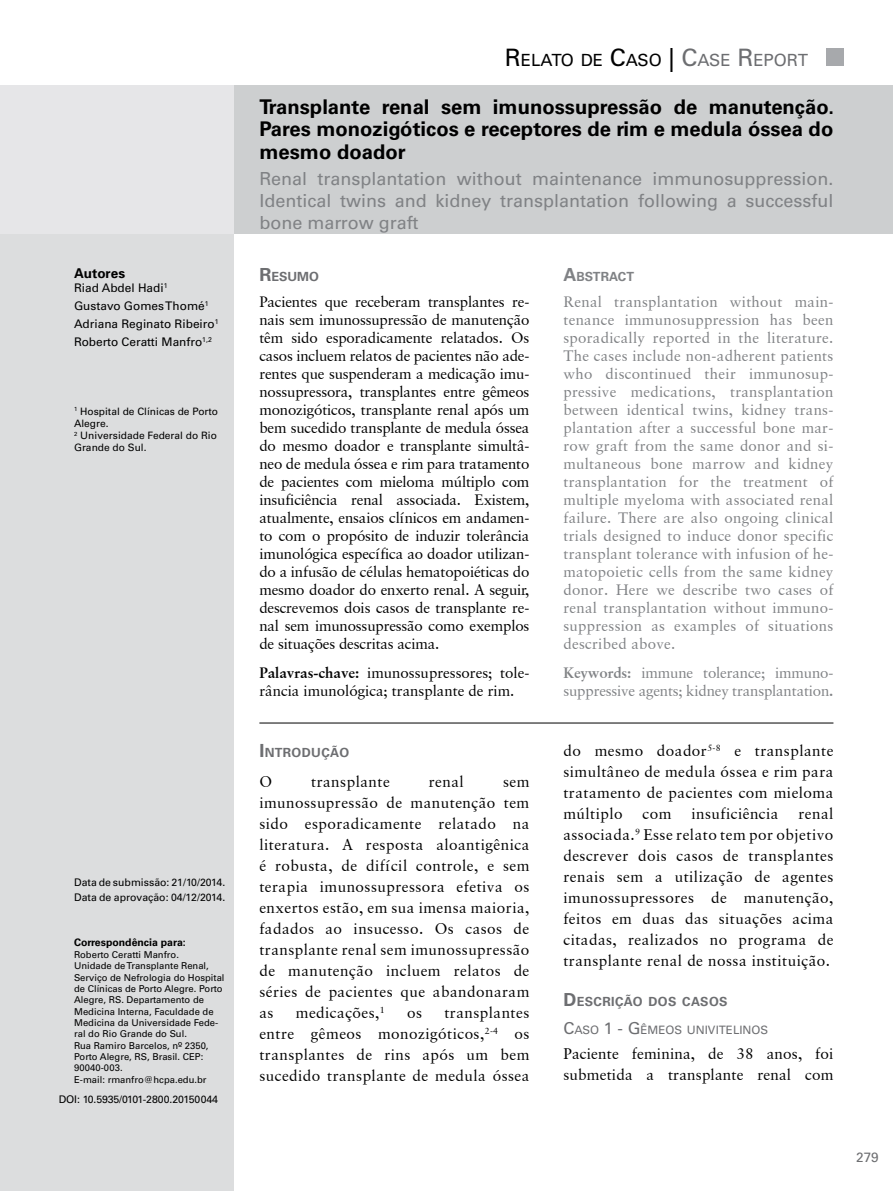
<style>
.page{position:relative;width:893px;height:1191px;background:#fff}
.page>*{position:absolute;margin:0;border:0;box-sizing:border-box;transform-origin:0 0}
.t1{font:700 20.25px/22.5px "Univers LT Std";color:#000;text-align:justify}
.t2{font:18px/21.6px "Univers LT Std";color:#808285;text-align:justify}
.t3{font:16.8px "Univers LT Std";color:#000}
.t4{font:15.3px/21px "Garamond Retrospective S Si";letter-spacing:.03em;color:#000;text-align:justify}
.t5{font:15.3px/21px "Garamond Retrospective S Si";letter-spacing:.01em;color:#000}
.t6{font:15px/18px "Garamond Retrospective S Si";color:#000;text-align:justify}
.t7{font:15px/18px "Garamond Retrospective S Si";letter-spacing:-.01em;color:#808285;text-align:justify}
.t8{font:13.5px "Univers 65 Bold";color:#000}
.t9{font:13.5px "Univers LT Std";color:#6d6e71}
.t10{font:700 12.6px "Univers LT Std";letter-spacing:.03em;color:#6d6e71}
.t11{font:700 12.6px "Univers LT Std";color:#808285}
.t12{font:11.85px/18.1px "Univers LT Std";color:#000}
.t13{font:11.55px "Univers LT Std";color:#6d6e71}
.t14{font:10.5px/15.6px "Univers LT Std";color:#000}
.t15{font:700 10.5px "Univers LT Std";color:#000}
.t16{font:10.2px/12.3px "Univers LT Std";color:#000}
.t17{font:9.45px/11.4px "Univers LT Std";color:#000}
.s1{font-family:"Swiss 721 BT"}
.s2{font-size:24px}
.s3{font-size:24px;color:#6d6e71}
.s4{color:#6d6e71}
.s5{font-size:18px}
.s6{font-weight:700}
.s7{font-size:16.5px}
</style>
<div class="page">
<div style="left:0;top:85px;width:234px;height:1106px;background:#dcddde"></div>
<div style="left:0;top:85px;width:893px;height:149px;background:linear-gradient(to right,#e2e2e4,#c5c8c8)"></div>
<div style="left:826px;top:49px;width:17px;height:17px;background:#a7a9ac"></div>
<hr style="left:259px;top:723px;width:574px;height:1px;background:#000">
<p class="t8" style="left:74px;top:265px;width:53px">Autores</p>
<p class="t12" style="left:74px;top:278px;width:146px">Riad Abdel Hadi<sup>1<br></sup>Gustavo Gomes Thomé<sup>1<br></sup>Adriana Reginato Ribeiro<sup>1<br></sup>Roberto Ceratti Manfro<sup>1,2</sup></p>
<p class="t16" style="left:74px;top:405px;width:145px"><sup>1</sup> Hospital de Clínicas de Porto<br>Alegre.<br><sup>2</sup> Universidade Federal do Rio<br>Grande do Sul.</p>
<p class="t14" style="left:74px;top:874px;width:153px">Data de submissão: 21/10/2014.<br>Data de aprovação: 04/12/2014.</p>
<p class="t15" style="left:74px;top:936px;width:113px">Correspondência para:</p>
<p class="t17" style="left:74px;top:948px;width:152px">Roberto Ceratti Manfro.<br>Unidade de Transplante Renal,<br>Serviço de Nefrologia do Hospital de Clínicas de Porto Alegre. Porto<br>Alegre, RS. Departamento de<br>Medicina Interna, Faculdade de<br>Medicina da Universidade Fede&shy;ral do Rio Grande do Sul.<br>Rua Ramiro Barcelos, n<span class="s1">º</span> 2350,<br>Porto Alegre, RS, Brasil. CEP:<br>90040-003.<br>E-mail: rmanfro@hcpa.edu.br</p>
<p class="t14" style="left:59px;top:1091px;width:161px">DOI: 10.5935/0101-2800.20150044</p>
<p class="t3" style="left:505px;top:50px;width:305px"><span class="s2">R</span>ELATO DE <span class="s2">C</span>ASO <span class="s2">|</span> <span class="s3">C</span><span class="s4">ASE</span> <span class="s3">R</span><span class="s4">EPORT</span></p>
<h1 class="t1" style="left:259px;top:96px;width:576px">Transplante renal sem imunossupressão de manutenção.<br>Pares monozigóticos e receptores de rim e medula óssea do mesmo doador</h1>
<p class="t2" style="left:259px;top:168px;width:576px">Renal transplantation without maintenance immunosuppression.<br>Identical twins and kidney transplantation following a successful bone marrow graft</p>
<p class="t10" style="left:259px;top:269px;width:61px"><span class="s5">R</span>ESUMO</p>
<p class="t6" style="left:259px;top:293px;width:272px">Pacientes que receberam transplantes re&shy;nais sem imunossupressão de manutenção têm sido esporadicamente relatados. Os casos incluem relatos de pacientes não ade&shy;rentes que suspenderam a medicação imu&shy;nossupressora, transplantes entre gêmeos monozigóticos, transplante renal após um bem sucedido transplante de medula óssea do mesmo doador e transplante simultâ&shy;neo de medula óssea e rim para tratamento de pacientes com mieloma múltiplo com insuficiência renal associada. Existem, atualmente, ensaios clínicos em andamen&shy;to com o propósito de induzir tolerância imunológica específica ao doador utilizan&shy;do a infusão de células hematopoiéticas do mesmo doador do enxerto renal. A seguir, descrevemos dois casos de transplante re&shy;nal sem imunossupressão como exemplos de situações descritas acima.</p>
<p class="t6" style="left:259px;top:664px;width:271px"><span class="s6">Palavras-chave:</span> imunossupressores; tole&shy;rância imunológica; transplante de rim.</p>
<p class="t10" style="left:259px;top:745px;width:91px"><span class="s5">I</span>NTRODUÇÃO</p>
<p class="t4" style="left:259px;top:771px;width:14px">O</p>
<p class="t4" style="left:311px;top:771px;width:80px">transplante</p>
<p class="t4" style="left:429px;top:771px;width:36px">renal</p>
<p class="t4" style="left:259px;top:771px;width:272px;text-indent:244px">sem imunossupressão de manutenção tem sido esporadicamente relatado na literatura. A resposta aloantigênica é robusta, de difícil controle, e sem terapia imunossupressora efetiva os enxertos estão, em sua imensa maioria, fadados ao insucesso. Os casos de transplante renal sem imunossupressão de manutenção incluem relatos de séries de pacientes que abandonaram as</p>
<p class="t4" style="left:259px;top:1002px;width:272px;text-indent:185px">transplantes entre gêmeos monozigóticos,<sup>2-4</sup> os transplantes de rins após um bem sucedido transplante de medula óssea</p>
<p class="t4" style="left:296px;top:1002px;width:91px">medicações,<sup>1</sup></p>
<p class="t4" style="left:407px;top:1002px;width:16px">os</p>
<p class="t11" style="left:563px;top:269px;width:72px"><span class="s5">A</span>BSTRACT</p>
<p class="t7" style="left:563px;top:293px;width:272px">Renal transplantation without main&shy;tenance immunosuppression has been sporadically reported in the literature.<br>The cases include non-adherent patients who discontinued their immunosup&shy;pressive medications, transplantation between identical twins, kidney trans&shy;plantation after a successful bone mar&shy;row graft from the same donor and si&shy;multaneous bone marrow and kidney transplantation for the treatment of multiple myeloma with associated renal failure. There are also ongoing clinical trials designed to induce donor specific transplant tolerance with infusion of he&shy;matopoietic cells from the same kidney donor. Here we describe two cases of renal transplantation without immuno&shy;suppression as examples of situations described above.</p>
<p class="t7" style="left:563px;top:664px;width:271px"><span class="s6">Keywords:</span> immune tolerance; immuno&shy;suppressive agents; kidney transplantation<span class="s6">.</span></p>
<p class="t4" style="left:563px;top:740px;width:272px">do mesmo doador<sup>5-8</sup> e transplante simultâneo de medula óssea e rim para tratamento de pacientes com mieloma múltiplo</p>
<p class="t4" style="left:563px;top:803px;width:272px;text-indent:235px">renal associada.<sup>9</sup> Esse relato tem por objetivo descrever dois casos de transplantes renais sem a utilização de agentes imunossupressores de manutenção, feitos em duas das situações acima citadas, realizados no programa de transplante renal de nossa instituição.</p>
<p class="t10" style="left:563px;top:994px;width:166px"><span class="s5">D</span> ESCRIÇÃO DOS CASOS</p>
<p class="t13" style="left:563px;top:1023px;width:206px"><span class="s7">C</span>ASO <span class="s7">1 - G</span>ÊMEOS UNIVITELINOS</p>
<p class="t5" style="left:563px;top:1043px;width:272px">Paciente feminina, de 38 anos, foi submetida a transplante renal com</p>
<p class="t4" style="left:643px;top:803px;width:30px">com</p>
<p class="t4" style="left:691px;top:803px;width:89px">insuficiência</p>
<p class="t9" style="left:856px;top:1149px;width:24px">279</p>
</div>
